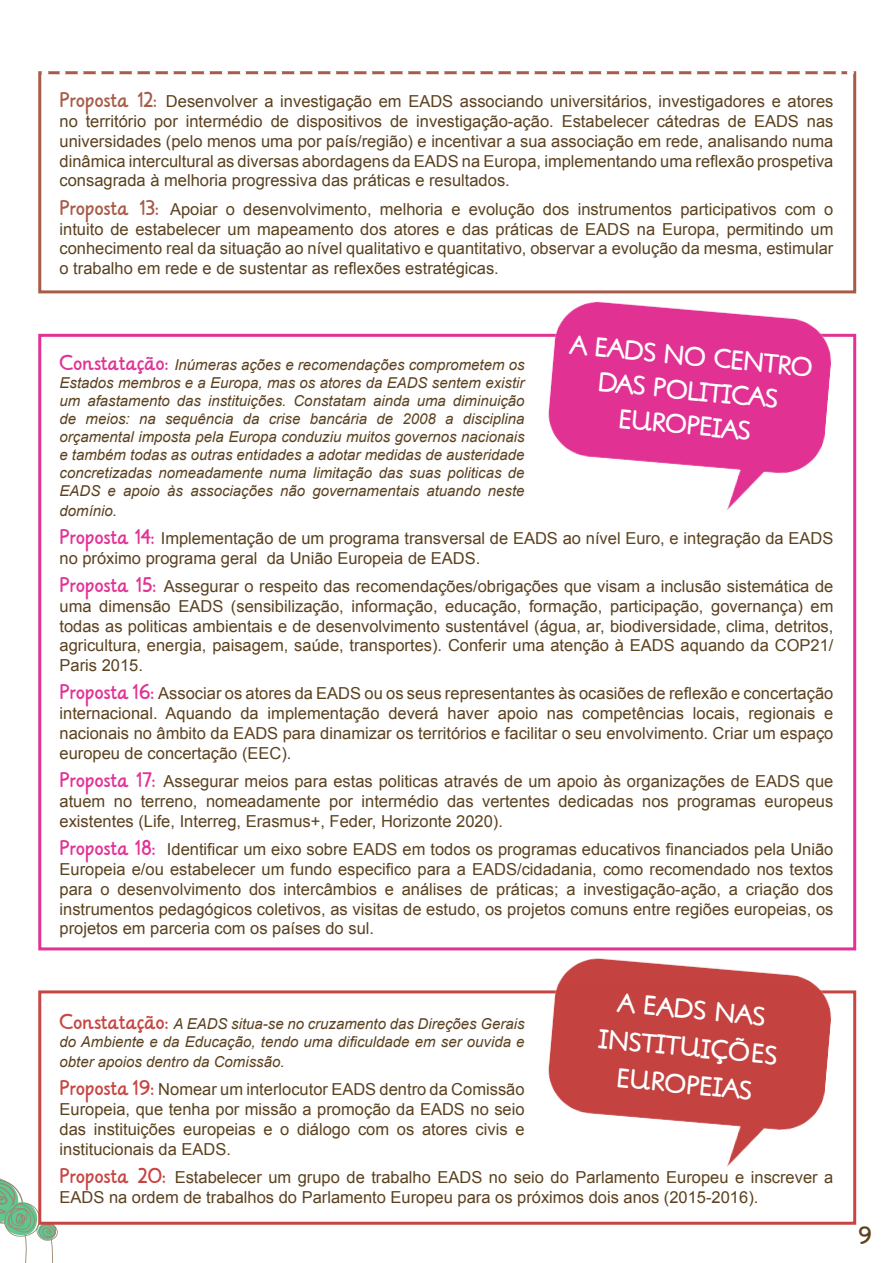
<style>
.page{position:relative;width:893px;height:1263px;background:#fff}
.page>*{position:absolute;margin:0;border:0;box-sizing:border-box;transform-origin:0 0}
.t1{font:21px/34.5px "Lilly";color:#fff;text-align:center}
.t2{font:19.5px "Lilly";color:#5b411e}
.t3{font:16.5px/19.8px "Arial";color:#5b411e;text-align:justify}
.t4{font:italic 15px/18px "Arial";color:#5b411e;text-align:justify}
.s1{font-family:"Lilly";color:#a85c48}
.s2{font-family:"Lilly";font-style:normal;font-size:16.5px;color:#e23295}
.s3{font-family:"Lilly";color:#e23295}
.s4{font-family:"Lilly";font-style:normal;font-size:16.5px;color:#c74542}
.s5{font-family:"Lilly";color:#c74542}
</style>
<div class="page">
<svg style="left:0;top:1178px;width:58px;height:85px"></svg>
<img style="left:525px;top:293px;width:329px;height:242px">
<div style="left:38px;top:71px;width:818px;height:222px;background:#fff;border:3px solid #a85c48"></div>
<div style="left:38px;top:990px;width:818px;height:235px;background:#fff;border:3px solid #c74542"></div>
<img style="left:525px;top:937px;width:329px;height:254px">
<svg style="left:62px;top:71px;width:779px;height:4px"></svg>
<p class="t3" style="left:60px;top:92px;width:775px"><span class="s1">Proposta 12:</span> Desenvolver a investigação em EADS associando universitários, investigadores e atores no território por intermédio de dispositivos de investigação-ação. Estabelecer cátedras de EADS nas universidades (pelo menos uma por país/região) e incentivar a sua associação em rede, analisando numa dinâmica intercultural as diversas abordagens da EADS na Europa, implementando uma reflexão prospetiva consagrada à melhoria progressiva das práticas e resultados.</p>
<p class="t3" style="left:60px;top:199px;width:775px"><span class="s1">Proposta 13:</span> Apoiar o desenvolvimento, melhoria e evolução dos instrumentos participativos com o intuito de estabelecer um mapeamento dos atores e das práticas de EADS na Europa, permitindo um conhecimento real da situação ao nível qualitativo e quantitativo, observar a evolução da mesma, estimular o trabalho em rede e de sustentar as reflexões estratégicas.</p>
<p class="t1" style="left:571px;top:329px;width:245px;rotate:5deg">A EADS NO CENTRO<br>DAS POLITICAS<br>EUROPEIAS</p>
<p class="t4" style="left:60px;top:356px;width:467px"><span class="s2">Constatação:</span> Inúmeras ações e recomendações comprometem os Estados membros e a Europa, mas os atores da EADS sentem existir um afastamento das instituições. Constatam ainda uma diminuição de meios: na sequência da crise bancária de 2008 a disciplina orçamental imposta pela Europa conduziu muitos governos nacionais e também todas as outras entidades a adotar medidas de austeridade concretizadas nomeadamente numa limitação das suas politicas de EADS e apoio às associações não governamentais atuando neste</p>
<p class="t4" style="left:60px;top:501px;width:59px">domínio.</p>
<p class="t3" style="left:60px;top:528px;width:775px"><span class="s3">Proposta 14:</span> Implementação de um programa transversal de EADS ao nível Euro, e integração da EADS no próximo programa geral da União Europeia de EADS.</p>
<p class="t3" style="left:60px;top:576px;width:775px"><span class="s3">Proposta 15:</span> Assegurar o respeito das recomendações/obrigações que visam a inclusão sistemática de uma dimensão EADS (sensibilização, informação, educação, formação, participação, governança) em todas as politicas ambientais e de desenvolvimento sustentável (água, ar, biodiversidade, clima, detritos, agricultura, energia, paisagem, saúde, transportes). Conferir uma atenção à EADS aquando da COP21/ Paris 2015.</p>
<p class="t3" style="left:60px;top:684px;width:775px"><span class="s3">Proposta 16:</span> Associar os atores da EADS ou os seus representantes às ocasiões de reflexão e concertação internacional. Aquando da implementação deverá haver apoio nas competências locais, regionais e nacionais no âmbito da EADS para dinamizar os territórios e facilitar o seu envolvimento. Criar um espaço europeu de concertação (EEC).</p>
<p class="t3" style="left:60px;top:772px;width:775px"><span class="s3">Proposta 17:</span> Assegurar meios para estas politicas através de um apoio às organizações de EADS que atuem no terreno, nomeadamente por intermédio das vertentes dedicadas nos programas europeus existentes (Life, Interreg, Erasmus+, Feder, Horizonte 2020).</p>
<p class="t3" style="left:60px;top:839px;width:775px"><span class="s3">Proposta 18:</span> Identificar um eixo sobre EADS em todos os programas educativos financiados pela União Europeia e/ou estabelecer um fundo especifico para a EADS/cidadania, como recomendado nos textos para o desenvolvimento dos intercâmbios e análises de práticas; a investigação-ação, a criação dos instrumentos pedagógicos coletivos, as visitas de estudo, os projetos comuns entre regiões europeias, os projetos em parceria com os países do sul.</p>
<p class="t1" style="left:604px;top:984px;width:181px;line-height:37.5px;rotate:5deg">A EADS NAS<br>INSTITUIÇÕES<br>EUROPEIAS</p>
<p class="t4" style="left:60px;top:1015px;width:467px"><span class="s4">Constatação:</span> A EADS situa-se no cruzamento das Direções Gerais do Ambiente e da Educação, tendo uma dificuldade em ser ouvida e</p>
<p class="t4" style="left:60px;top:1053px;width:227px">obter apoios dentro da Comissão.</p>
<p class="t3" style="left:60px;top:1080px;width:467px"><span class="s5">Proposta 19:</span> Nomear um interlocutor EADS dentro da Comissão Europeia, que tenha por missão a promoção da EADS no seio das instituições europeias e o diálogo com os atores civis e institucionais da EADS.</p>
<p class="t3" style="left:60px;top:1168px;width:775px"><span class="s5">Proposta 20:</span> Estabelecer um grupo de trabalho EADS no seio do Parlamento Europeu e inscrever a<br>EADS na ordem de trabalhos do Parlamento Europeu para os próximos dois anos (2015-2016).</p>
<p class="t2" style="left:859px;top:1219px;width:15px">9</p>
</div>
